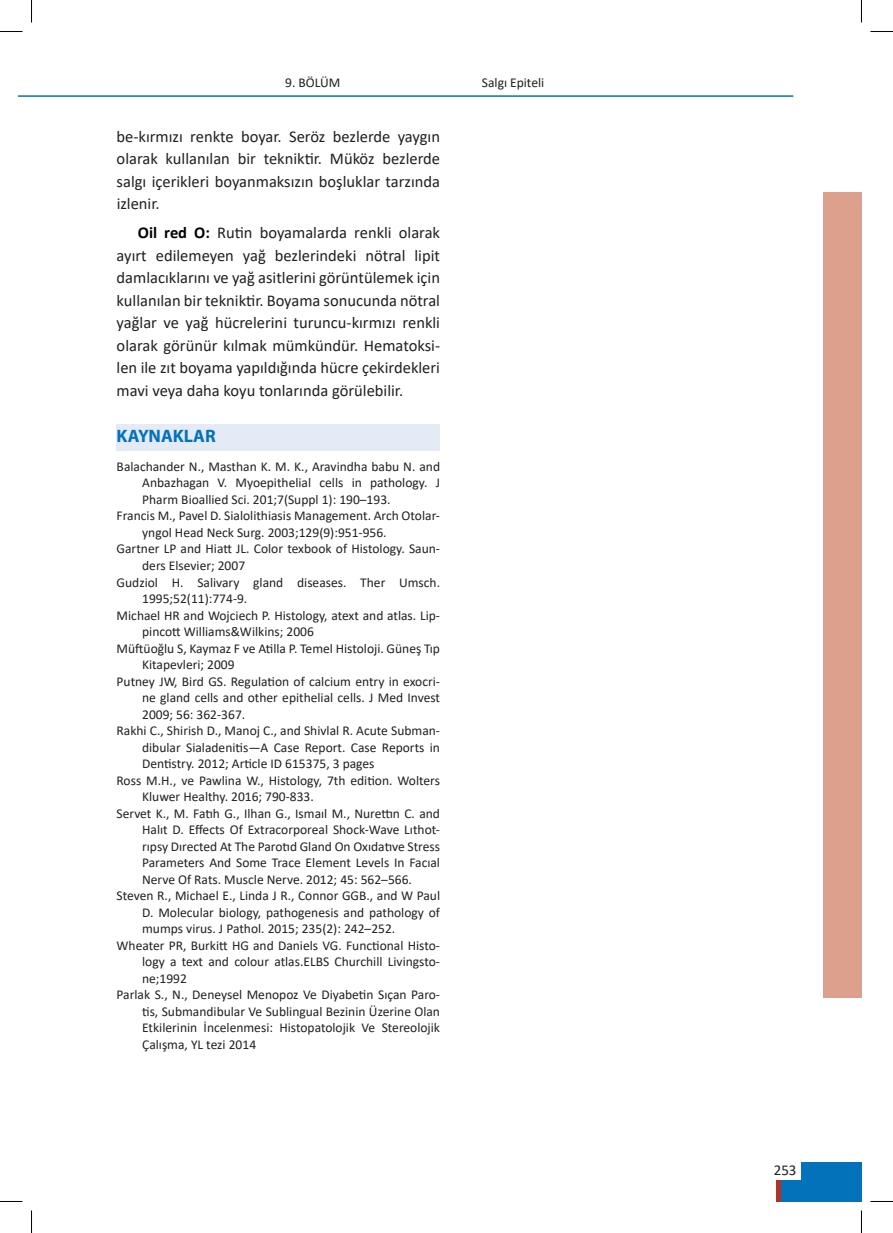
<style>
.page{position:relative;width:893px;height:1233px;background:#fff}
.page>*{position:absolute;margin:0;border:0;box-sizing:border-box;transform-origin:0 0}
.t1{font:700 18px "Myriad Pro";color:#0372bb}
.t2{font:16.5px/22.5px "Calibri";color:#231f20;text-align:justify}
.t3{font:15px "Calibri";color:#231f20}
.t4{font:13.5px "Calibri";color:#231f20}
.s1{font-weight:700;color:#000001}
</style>
<div class="page">
<div style="left:822px;top:192px;width:39px;height:805px;background:#dda08d"></div>
<div style="left:801px;top:1162px;width:60px;height:39px;background:#0372bb"></div>
<div style="left:780px;top:1180px;width:35px;height:21px;background:#0372bb"></div>
<hr style="left:776px;top:1180px;width:4px;height:21px;background:#b23326">
<hr style="left:19px;top:95px;width:774px;height:2px;background:#0372bb">
<div style="left:117px;top:424px;width:323px;height:26px;background:#e4ebf6"></div>
<svg style="left:0;top:31px;width:22px;height:1px"></svg>
<svg style="left:870px;top:31px;width:22px;height:1px"></svg>
<svg style="left:0;top:1201px;width:22px;height:1px"></svg>
<svg style="left:870px;top:1201px;width:22px;height:1px"></svg>
<svg style="left:31px;top:0;width:1px;height:23px"></svg>
<svg style="left:31px;top:1210px;width:1px;height:22px"></svg>
<p class="t4" style="left:285px;top:73px;width:57px">9. BÖLÜM</p>
<p class="t4" style="left:481px;top:73px;width:64px">Salgı Epiteli</p>
<p class="t2" style="left:117px;top:125px;width:325px">be-kırmızı renkte boyar. Seröz bezlerde yaygın olarak kullanılan bir tekniktir. Müköz bezlerde salgı içerikleri boyanmaksızın boşluklar tarzında izlenir.</p>
<p class="t2" style="left:117px;top:221px;width:325px;text-indent:21px"><span class="s1">Oil red O:</span> Rutin boyamalarda renkli olarak ayırt edilemeyen yağ bezlerindeki nötral lipit damlacıklarını ve yağ asitlerini görüntülemek için kullanılan bir tekniktir. Boyama sonucunda nötral yağlar ve yağ hücrelerini turuncu-kırmızı renkli olarak görünür kılmak mümkündür. Hematoksi&shy;len ile zıt boyama yapıldığında hücre çekirdekleri mavi veya daha koyu tonlarında görülebilir.</p>
<h1 class="t1" style="left:117px;top:425px;width:100px">KAYNAKLAR</h1>
<p class="t4" style="left:117px;top:457px;width:325px">Balachander N., Masthan K. M. K., Aravindha babu N. and</p>
<p class="t4" style="left:142px;top:473px;width:299px">Anbazhagan V. Myoepithelial cells in pathology. J</p>
<p class="t4" style="left:142px;top:490px;width:250px">Pharm Bioallied Sci. 201;7(Suppl 1): 190–193.</p>
<p class="t4" style="left:117px;top:506px;width:325px">Francis M., Pavel D. Sialolithiasis Management. Arch Otolar-</p>
<p class="t4" style="left:142px;top:523px;width:246px">yngol Head Neck Surg. 2003;129(9):951-956.</p>
<p class="t4" style="left:117px;top:539px;width:325px">Gartner LP and Hiatt JL. Color texbook of Histology. Saun-</p>
<p class="t4" style="left:142px;top:556px;width:104px">ders Elsevier; 2007</p>
<p class="t4" style="left:117px;top:572px;width:325px">Gudziol H. Salivary gland diseases. Ther Umsch.</p>
<p class="t4" style="left:142px;top:589px;width:107px">1995;52(11):774-9.</p>
<p class="t4" style="left:117px;top:605px;width:325px">Michael HR and Wojciech P. Histology, atext and atlas. Lip-</p>
<p class="t4" style="left:142px;top:622px;width:173px">pincott Williams&amp;Wilkins; 2006</p>
<p class="t4" style="left:117px;top:638px;width:325px">Müftüoğlu S, Kaymaz F ve Atilla P. Temel Histoloji. Güneş Tıp</p>
<p class="t4" style="left:142px;top:655px;width:94px">Kitapevleri; 2009</p>
<p class="t4" style="left:117px;top:671px;width:325px">Putney JW, Bird GS. Regulation of calcium entry in exocri-</p>
<p class="t4" style="left:142px;top:688px;width:299px">ne gland cells and other epithelial cells. J Med Invest</p>
<p class="t4" style="left:142px;top:704px;width:105px">2009; 56: 362-367.</p>
<p class="t4" style="left:116px;top:721px;width:325px">Rakhi C., Shirish D., Manoj C., and Shivlal R. Acute Subman-</p>
<p class="t4" style="left:142px;top:737px;width:299px">dibular Sialadenitis—A Case Report. Case Reports in</p>
<p class="t4" style="left:142px;top:754px;width:234px">Dentistry. 2012; Article ID 615375, 3 pages</p>
<p class="t4" style="left:116px;top:770px;width:325px">Ross M.H., ve Pawlina W., Histology, 7th edition. Wolters</p>
<p class="t4" style="left:142px;top:787px;width:173px">Kluwer Healthy. 2016; 790-833.</p>
<p class="t4" style="left:116px;top:803px;width:325px">Servet K., M. Fatıh G., Ilhan G., Ismaıl M., Nurettın C. and</p>
<p class="t4" style="left:142px;top:820px;width:299px">Halıt D. Effects Of Extracorporeal Shock-Wave Lıthot-</p>
<p class="t4" style="left:142px;top:836px;width:299px">rıpsy Dırected At The Parotıd Gland On Oxıdatıve Stress</p>
<p class="t4" style="left:142px;top:853px;width:299px">Parameters And Some Trace Element Levels In Facıal</p>
<p class="t4" style="left:142px;top:869px;width:271px">Nerve Of Rats. Muscle Nerve. 2012; 45: 562–566.</p>
<p class="t4" style="left:117px;top:886px;width:325px">Steven R., Michael E., Linda J R., Connor GGB., and W Paul</p>
<p class="t4" style="left:142px;top:902px;width:299px">D. Molecular biology, pathogenesis and pathology of</p>
<p class="t4" style="left:142px;top:919px;width:254px">mumps virus. J Pathol. 2015; 235(2): 242–252.</p>
<p class="t4" style="left:117px;top:935px;width:325px">Wheater PR, Burkitt HG and Daniels VG. Functional Histo-</p>
<p class="t4" style="left:142px;top:952px;width:299px">logy a text and colour atlas.ELBS Churchill Livingsto-</p>
<p class="t4" style="left:142px;top:968px;width:46px">ne;1992</p>
<p class="t4" style="left:117px;top:985px;width:325px">Parlak S., N., Deneysel Menopoz Ve Diyabetin Sıçan Paro-</p>
<p class="t4" style="left:142px;top:1001px;width:299px">tis, Submandibular Ve Sublingual Bezinin Üzerine Olan</p>
<p class="t4" style="left:142px;top:1018px;width:299px">Etkilerinin İncelenmesi: Histopatolojik Ve Stereolojik</p>
<p class="t4" style="left:142px;top:1034px;width:115px">Çalışma, YL tezi 2014</p>
<p class="t3" style="left:773px;top:1159px;width:24px">253</p>
</div>
